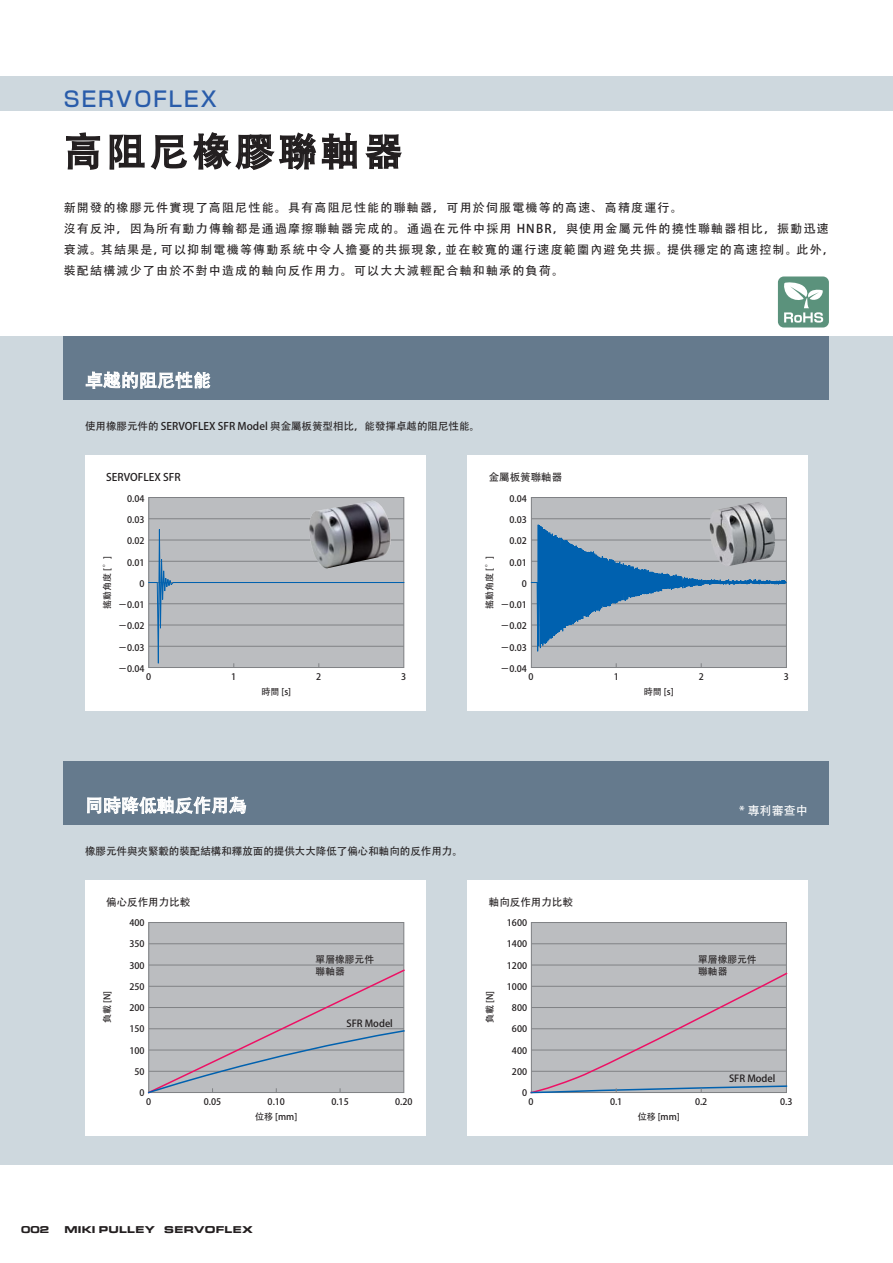
<style>
.page{position:relative;width:893px;height:1263px;background:#fff}
.page>*{position:absolute;margin:0;border:0;box-sizing:border-box;transform-origin:0 0}
.t1{font:39px "Adobe Heiti Std Regular GBK EUC H";letter-spacing:.1em;color:#231f20}
.t2{font:21px "Shin Go Pro Medium 90 msp RKSJ H";letter-spacing:.1em;color:#295caa}
.t3{font:18px "Adobe Heiti Std Regular GBK EUC H";color:#fff}
.t4{font:12px/21px "Adobe Heiti Std Regular GBK EUC H";letter-spacing:.1em;color:#231f20}
.t5{font:12px "Adobe Heiti Std Regular GBK EUC H";color:#fff}
.t6{font:10.5px "Adobe Heiti Std Regular GBK EUC H";color:#231f20}
.t7{font:9.75px/11.7px "Adobe Heiti Std Regular GBK EUC H";color:#231f20}
.t8{font:700 expanded 9.75px "Eurostile BQ";color:#231f20}
.t9{font:9px "Adobe Heiti Std Regular GBK EUC H";color:#231f20}
</style>
<div class="page">
<div style="left:0;top:77px;width:893px;height:34px;background:#ced8de"></div>
<div style="left:0;top:336px;width:893px;height:829px;background:#ced8de"></div>
<svg style="left:65px;top:76px;width:338px;height:94px"></svg>
<div style="left:778px;top:277px;width:51px;height:51px;background:#5b927c;border-radius:6px"></div>
<svg style="left:784px;top:282px;width:39px;height:41px"></svg>
<div style="left:468px;top:880px;width:340px;height:255px;background:#fff"></div>
<div style="left:531px;top:923px;width:255px;height:170px;background:#bbbdc0"></div>
<hr style="left:531px;top:965px;width:255px;height:1px;background:#808285">
<hr style="left:531px;top:944px;width:255px;height:1px;background:#808285">
<svg style="left:530px;top:972px;width:258px;height:122px"></svg>
<div style="left:85px;top:880px;width:340px;height:255px;background:#fff"></div>
<div style="left:149px;top:923px;width:255px;height:170px;background:#bbbdc0"></div>
<hr style="left:149px;top:965px;width:255px;height:1px;background:#808285">
<hr style="left:149px;top:944px;width:255px;height:1px;background:#808285">
<svg style="left:147px;top:968px;width:258px;height:126px"></svg>
<div style="left:64px;top:761px;width:765px;height:64px;background:#657a8d"></div>
<svg style="left:87px;top:796px;width:160px;height:18px"></svg>
<div style="left:468px;top:455px;width:340px;height:255px;background:#fff"></div>
<svg style="left:531px;top:315px;width:256px;height:396px"></svg>
<img style="left:709px;top:502px;width:66px;height:65px">
<div style="left:85px;top:455px;width:340px;height:255px;background:#fff"></div>
<svg style="left:148px;top:497px;width:257px;height:214px"></svg>
<img style="left:309px;top:501px;width:83px;height:68px">
<div style="left:64px;top:336px;width:765px;height:64px;background:#657a8d"></div>
<svg style="left:85px;top:371px;width:126px;height:18px"></svg>
<h2 class="t2" style="left:64px;top:91px;width:154px">SERVOFLEX</h2>
<h1 class="t1" style="left:64px;top:137px;width:341px">高阻尼橡膠聯軸器</h1>
<p class="t4" style="left:64px;top:198px;width:773px">新開發的橡膠元件實現了高阻尼性能。具有高阻尼性能的聯軸器，可用於伺服電機等的高速、高精度運行。<br>沒有反沖，因為所有動力傳輸都是通過摩擦聯軸器完成的。通過在元件中採用 HNBR，與使用金屬元件的撓性聯軸器相比，振動迅速衰減。其結果是，可以抑制電機等傳動系統中令人擔憂的共振現象，並在較寬的運行速度範圍內避免共振。提供穩定的高速控制。此外，裝配結構減少了由於不對中造成的軸向反作用力。可以大大減輕配合軸和軸承的負荷。</p>
<h3 class="t3" style="left:85px;top:373px;width:127px">卓越的阻尼性能</h3>
<p class="t6" style="left:85px;top:422px;width:397px">使用橡膠元件的 SERVOFLEX SFR Model 與金屬板簧型相比，能發揮卓越的阻尼性能。</p>
<p class="t6" style="left:106px;top:473px;width:76px">SERVOFLEX SFR</p>
<p class="t6" style="left:489px;top:473px;width:75px">金屬板簧聯軸器</p>
<p class="t9" style="left:127px;top:495px;width:19px">0.04</p>
<p class="t9" style="left:509px;top:495px;width:19px">0.04</p>
<p class="t9" style="left:127px;top:516px;width:19px">0.03</p>
<p class="t9" style="left:509px;top:516px;width:19px">0.03</p>
<p class="t9" style="left:127px;top:538px;width:19px">0.02</p>
<p class="t9" style="left:509px;top:538px;width:19px">0.02</p>
<p class="t9" style="left:104px;top:609px;width:54px;rotate:-90deg">搖動角度 [°]</p>
<p class="t9" style="left:127px;top:559px;width:19px">0.01</p>
<p class="t9" style="left:139px;top:580px;width:7px">0</p>
<p class="t9" style="left:118px;top:601px;width:28px">－0.01</p>
<p class="t9" style="left:486px;top:609px;width:54px;rotate:-90deg">搖動角度 [°]</p>
<p class="t9" style="left:509px;top:559px;width:19px">0.01</p>
<p class="t9" style="left:522px;top:580px;width:7px">0</p>
<p class="t9" style="left:500px;top:601px;width:28px">－0.01</p>
<p class="t9" style="left:118px;top:623px;width:28px">－0.02</p>
<p class="t9" style="left:500px;top:623px;width:28px">－0.02</p>
<p class="t9" style="left:118px;top:644px;width:28px">－0.03</p>
<p class="t9" style="left:500px;top:644px;width:28px">－0.03</p>
<p class="t9" style="left:118px;top:665px;width:28px">－0.04</p>
<p class="t9" style="left:146px;top:674px;width:7px">0</p>
<p class="t9" style="left:231px;top:674px;width:7px">1</p>
<p class="t9" style="left:316px;top:674px;width:7px">2</p>
<p class="t9" style="left:401px;top:674px;width:7px">3</p>
<p class="t9" style="left:500px;top:665px;width:28px">－0.04</p>
<p class="t9" style="left:529px;top:674px;width:7px">0</p>
<p class="t9" style="left:614px;top:674px;width:7px">1</p>
<p class="t9" style="left:699px;top:674px;width:7px">2</p>
<p class="t9" style="left:784px;top:674px;width:7px">3</p>
<p class="t9" style="left:261px;top:688px;width:31px">時間 [s]</p>
<p class="t9" style="left:644px;top:688px;width:31px">時間 [s]</p>
<h3 class="t3" style="left:85px;top:798px;width:163px">同時降低軸反作用為</h3>
<p class="t6" style="left:85px;top:847px;width:379px">橡膠元件與夾緊轂的裝配結構和釋放面的提供大大降低了偏心和軸向的反作用力。</p>
<h3 class="t5" style="left:739px;top:806px;width:70px">* 專利審查中</h3>
<p class="t6" style="left:106px;top:898px;width:85px">偏心反作用力比較</p>
<p class="t6" style="left:489px;top:898px;width:85px">軸向反作用力比較</p>
<p class="t9" style="left:129px;top:919px;width:17px">400</p>
<p class="t9" style="left:507px;top:919px;width:22px">1600</p>
<p class="t9" style="left:129px;top:941px;width:17px">350</p>
<p class="t9" style="left:507px;top:941px;width:22px">1400</p>
<p class="t9" style="left:129px;top:962px;width:17px">300</p>
<p class="t7" style="left:316px;top:955px;width:60px">單層橡膠元件聯軸器</p>
<p class="t9" style="left:507px;top:962px;width:22px">1200</p>
<p class="t7" style="left:698px;top:955px;width:60px">單層橡膠元件聯軸器</p>
<p class="t9" style="left:104px;top:1023px;width:34px;rotate:-90deg">負載 [N]</p>
<p class="t9" style="left:129px;top:983px;width:17px">250</p>
<p class="t9" style="left:129px;top:1004px;width:17px">200</p>
<p class="t9" style="left:129px;top:1026px;width:17px">150</p>
<p class="t7" style="left:346px;top:1018px;width:48px">SFR Model</p>
<p class="t9" style="left:486px;top:1023px;width:34px;rotate:-90deg">負載 [N]</p>
<p class="t9" style="left:507px;top:983px;width:22px">1000</p>
<p class="t9" style="left:512px;top:1004px;width:17px">800</p>
<p class="t9" style="left:512px;top:1026px;width:17px">600</p>
<p class="t9" style="left:129px;top:1047px;width:17px">100</p>
<p class="t9" style="left:512px;top:1047px;width:17px">400</p>
<p class="t9" style="left:134px;top:1068px;width:12px">50</p>
<p class="t9" style="left:512px;top:1068px;width:17px">200</p>
<p class="t7" style="left:729px;top:1074px;width:48px">SFR Model</p>
<p class="t9" style="left:139px;top:1089px;width:7px">0</p>
<p class="t9" style="left:522px;top:1089px;width:7px">0</p>
<p class="t9" style="left:146px;top:1099px;width:7px">0</p>
<p class="t9" style="left:204px;top:1099px;width:19px">0.05</p>
<p class="t9" style="left:268px;top:1099px;width:19px">0.10</p>
<p class="t9" style="left:331px;top:1099px;width:19px">0.15</p>
<p class="t9" style="left:395px;top:1099px;width:19px">0.20</p>
<p class="t9" style="left:255px;top:1113px;width:44px">位移 [mm]</p>
<p class="t9" style="left:529px;top:1099px;width:7px">0</p>
<p class="t9" style="left:610px;top:1099px;width:14px">0.1</p>
<p class="t9" style="left:695px;top:1099px;width:14px">0.2</p>
<p class="t9" style="left:780px;top:1099px;width:14px">0.3</p>
<p class="t9" style="left:638px;top:1113px;width:44px">位移 [mm]</p>
<p class="t8" style="left:21px;top:1223px;width:30px">002</p>
<p class="t8" style="left:65px;top:1223px;width:190px">MIKI PULLEY SERVOFLEX</p>
</div>
